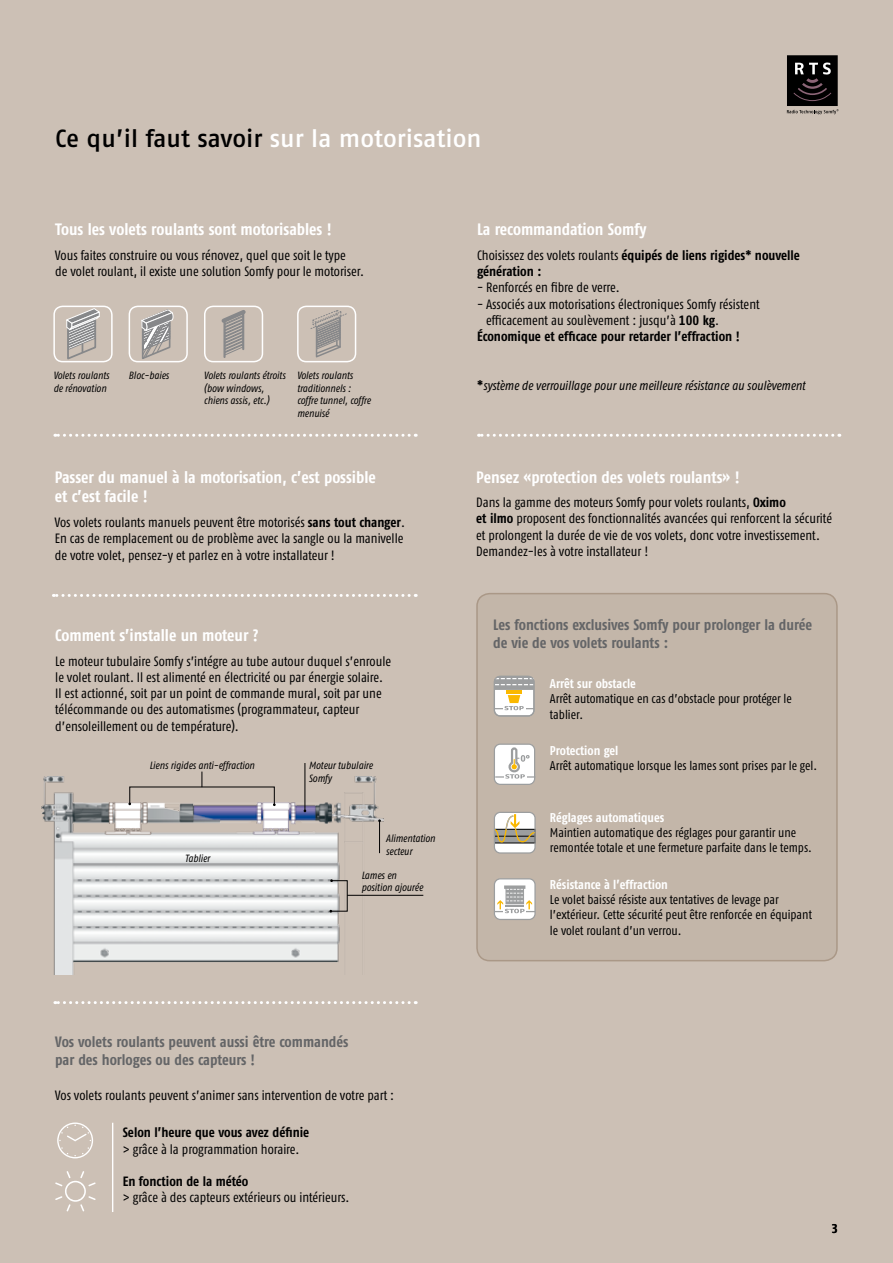
<style>
.page{position:relative;width:893px;height:1263px;background:#ccc0b5}
.page>*{position:absolute;margin:0;border:0;box-sizing:border-box;transform-origin:0 0}
.t1{font:24.75px "Fago No Med Tf";color:#000}
.t2{font:16.5px/19.8px "Fago Co Bold Tf";color:#fff}
.t3{font:15px/18px "Fago Co Bold Tf";color:#646567}
.t4{font:13.5px/16.2px "Fago Co Regular Tf";color:#000}
.t5{font:13.5px/16.2px "Fago Co Bold Tf";color:#000}
.t6{font:12.75px/15.3px "Fago Co Regular Tf";color:#000}
.t7{font:12.75px "Fago Co Bold Tf";color:#fff}
.t8{font:italic 12.75px "Fago Co Regular Tf";color:#000}
.t9{font:12.75px "Fago Co Bold Tf";color:#000}
.t10{font:italic 10.5px/12.6px "Fago Co Regular Tf";color:#000}
.s1{color:#fff}
.s2{font-family:"Fago Co Bold Tf"}
.s3{font-family:"Fago Co Regular Tf"}
.s4{font-family:"Fago Co Bold Tf";font-style:normal;font-size:13.5px}
</style>
<div class="page">
<div style="left:787px;top:55px;width:51px;height:51px;background:#000"></div>
<svg style="left:793px;top:63px;width:39px;height:38px"></svg>
<svg style="left:787px;top:109px;width:51px;height:5px"></svg>
<svg style="left:55px;top:434px;width:354px;height:3px"></svg>
<svg style="left:479px;top:434px;width:354px;height:3px"></svg>
<svg style="left:53px;top:594px;width:356px;height:3px"></svg>
<div style="left:477px;top:594px;width:360px;height:367px;background:#c3b6a9;border-radius:13px"></div>
<div style="left:476px;top:593px;width:362px;height:368px;border:2px solid #aa9887;border-radius:13px"></div>
<div style="left:494px;top:676px;width:40px;height:40px;background:#fff;border-radius:6px"></div>
<svg style="left:494px;top:676px;width:40px;height:34px"></svg>
<div style="left:494px;top:676px;width:40px;height:40px;border:1px solid #9c9e9f;border-radius:6px"></div>
<div style="left:494px;top:744px;width:41px;height:40px;background:#fff;border-radius:6px"></div>
<div style="left:494px;top:743px;width:41px;height:42px;border:1px solid #9c9e9f;border-radius:6px"></div>
<hr style="left:495px;top:776px;width:40px;height:2px;background:#9c9e9f">
<svg style="left:504px;top:776px;width:18px;height:3px"></svg>
<svg style="left:505px;top:747px;width:25px;height:31px"></svg>
<div style="left:494px;top:812px;width:41px;height:41px;background:#fff;border-radius:6px"></div>
<svg style="left:494px;top:814px;width:40px;height:29px"></svg>
<div style="left:494px;top:812px;width:42px;height:42px;border:1px solid #9c9e9f;border-radius:6px"></div>
<div style="left:494px;top:879px;width:41px;height:40px;background:#fff;border-radius:6px"></div>
<div style="left:494px;top:878px;width:42px;height:42px;border:1px solid #9c9e9f;border-radius:6px"></div>
<hr style="left:495px;top:911px;width:40px;height:1px;background:#9c9e9f">
<svg style="left:497px;top:885px;width:35px;height:28px"></svg>
<img style="left:41px;top:777px;width:343px;height:197px">
<hr style="left:379px;top:821px;width:1px;height:32px;background:#000">
<hr style="left:347px;top:895px;width:76px;height:1px;background:#000">
<svg style="left:329px;top:879px;width:19px;height:33px"></svg>
<svg style="left:128px;top:771px;width:148px;height:35px"></svg>
<hr style="left:305px;top:763px;width:1px;height:48px;background:#000">
<hr style="left:112px;top:1123px;width:1px;height:89px;background:#fff">
<svg style="left:55px;top:1171px;width:41px;height:40px"></svg>
<svg style="left:57px;top:1122px;width:36px;height:36px"></svg>
<svg style="left:55px;top:1001px;width:354px;height:3px"></svg>
<div style="left:53px;top:306px;width:60px;height:56px;border:2px solid #fff;border-radius:9px"></div>
<div style="left:129px;top:306px;width:59px;height:56px;border:2px solid #fff;border-radius:9px"></div>
<div style="left:204px;top:306px;width:59px;height:56px;border:2px solid #fff;border-radius:9px"></div>
<div style="left:297px;top:306px;width:59px;height:56px;border:2px solid #fff;border-radius:9px"></div>
<svg style="left:66px;top:308px;width:34px;height:53px"></svg>
<svg style="left:141px;top:309px;width:32px;height:52px"></svg>
<svg style="left:310px;top:310px;width:37px;height:48px"></svg>
<hr style="left:223px;top:321px;width:3px;height:36px;background:#87888a">
<svg style="left:218px;top:306px;width:31px;height:50px"></svg>
<h1 class="t1" style="left:55px;top:124px;width:428px">Ce qu’il faut savoir <span class="s1">sur la motorisation</span></h1>
<p class="t2" style="left:55px;top:219px;width:278px">Tous les volets roulants sont motorisables !</p>
<p class="t4" style="left:55px;top:247px;width:310px">Vous faites construire ou vous rénovez, quel que soit le type<br>de volet roulant, il existe une solution Somfy pour le motoriser.</p>
<p class="t10" style="left:53px;top:369px;width:57px">Volets roulants de rénovation</p>
<p class="t10" style="left:129px;top:369px;width:42px">Bloc-baies</p>
<p class="t10" style="left:204px;top:369px;width:83px">Volets roulants étroits (bow windows, chiens assis, etc.)</p>
<p class="t10" style="left:297px;top:369px;width:75px">Volets roulants traditionnels : coffre tunnel, coffre menuisé</p>
<p class="t2" style="left:55px;top:467px;width:322px">Passer du manuel à la motorisation, c’est possible et c’est facile !</p>
<p class="t4" style="left:55px;top:514px;width:351px;text-align:justify">Vos volets roulants manuels peuvent être motorisés <span class="s2">sans tout changer</span>.<br>En cas de remplacement ou de problème avec la sangle ou la manivelle de votre volet, pensez-y et parlez en à votre installateur !</p>
<p class="t2" style="left:55px;top:625px;width:204px">Comment s’installe un moteur ?</p>
<p class="t4" style="left:55px;top:653px;width:337px">Le moteur tubulaire Somfy s’intégre au tube autour duquel s’enroule le volet roulant. Il est alimenté en électricité ou par énergie solaire.<br>Il est actionné, soit par un point de commande mural, soit par une télécommande ou des automatismes (programmateur, capteur d’ensoleillement ou de température).</p>
<p class="t10" style="left:150px;top:759px;width:106px">Liens rigides anti-effraction</p>
<p class="t10" style="left:185px;top:852px;width:27px">Tablier</p>
<p class="t10" style="left:309px;top:759px;width:65px">Moteur tubulaire<br>Somfy</p>
<p class="t10" style="left:386px;top:832px;width:51px">Alimentation secteur</p>
<p class="t10" style="left:361px;top:868px;width:63px">Lames en position ajourée</p>
<p class="t3" style="left:55px;top:1033px;width:295px">Vos volets roulants peuvent aussi être commandés par des horloges ou des capteurs !</p>
<p class="t4" style="left:55px;top:1087px;width:340px">Vos volets roulants peuvent s’animer sans intervention de votre part :</p>
<p class="t5" style="left:123px;top:1124px;width:188px">Selon l’heure que vous avez définie</p>
<p class="t4" style="left:123px;top:1140px;width:178px">&gt; grâce à la programmation horaire.</p>
<p class="t5" style="left:123px;top:1173px;width:127px">En fonction de la météo</p>
<p class="t4" style="left:123px;top:1189px;width:228px">&gt; grâce à des capteurs extérieurs ou intérieurs.</p>
<p class="t2" style="left:477px;top:219px;width:171px">La recommandation Somfy</p>
<p class="t5" style="left:477px;top:247px;width:324px"><span class="s3">Choisissez des volets roulants</span> équipés de liens rigides* nouvelle génération :</p>
<p class="t4" style="left:477px;top:279px;width:144px">- Renforcés en fibre de verre.</p>
<p class="t4" style="left:486px;top:296px;width:275px;text-indent:-9px">- Associés aux motorisations électroniques Somfy résistent efficacement au soulèvement : jusqu’à <span class="s2">100 kg</span>.</p>
<p class="t5" style="left:477px;top:328px;width:264px">Économique et efficace pour retarder l’effraction !</p>
<p class="t8" style="left:477px;top:379px;width:330px"><span class="s4">*</span>système de verrouillage pour une meilleure résistance au soulèvement</p>
<p class="t2" style="left:476px;top:467px;width:265px">Pensez «protection des volets roulants» !</p>
<p class="t4" style="left:476px;top:494px;width:357px">Dans la gamme des moteurs Somfy pour volets roulants, <span class="s2">Oximo<br>et ilmo</span> proposent des fonctionnalités avancées qui renforcent la sécurité et prolongent la durée de vie de vos volets, donc votre investissement.<br>Demandez-les à votre installateur !</p>
<p class="t3" style="left:493px;top:616px;width:321px">Les fonctions exclusives Somfy pour prolonger la durée de vie de vos volets roulants :</p>
<p class="t7" style="left:550px;top:676px;width:87px">Arrêt sur obstacle</p>
<p class="t6" style="left:550px;top:691px;width:243px">Arrêt automatique en cas d’obstacle pour protéger le tablier.</p>
<p class="t7" style="left:550px;top:743px;width:70px">Protection gel</p>
<p class="t6" style="left:550px;top:758px;width:269px">Arrêt automatique lorsque les lames sont prises par le gel.</p>
<p class="t7" style="left:550px;top:810px;width:116px">Réglages automatiques</p>
<p class="t6" style="left:550px;top:825px;width:263px">Maintien automatique des réglages pour garantir une remontée totale et une fermeture parfaite dans le temps.</p>
<p class="t7" style="left:550px;top:877px;width:119px">Résistance à l’effraction</p>
<p class="t6" style="left:550px;top:892px;width:264px">Le volet baissé résiste aux tentatives de levage par l’extérieur. Cette sécurité peut être renforcée en équipant le volet roulant d’un verrou.</p>
<p class="t9" style="left:831px;top:1221px;width:8px">3</p>
</div>
